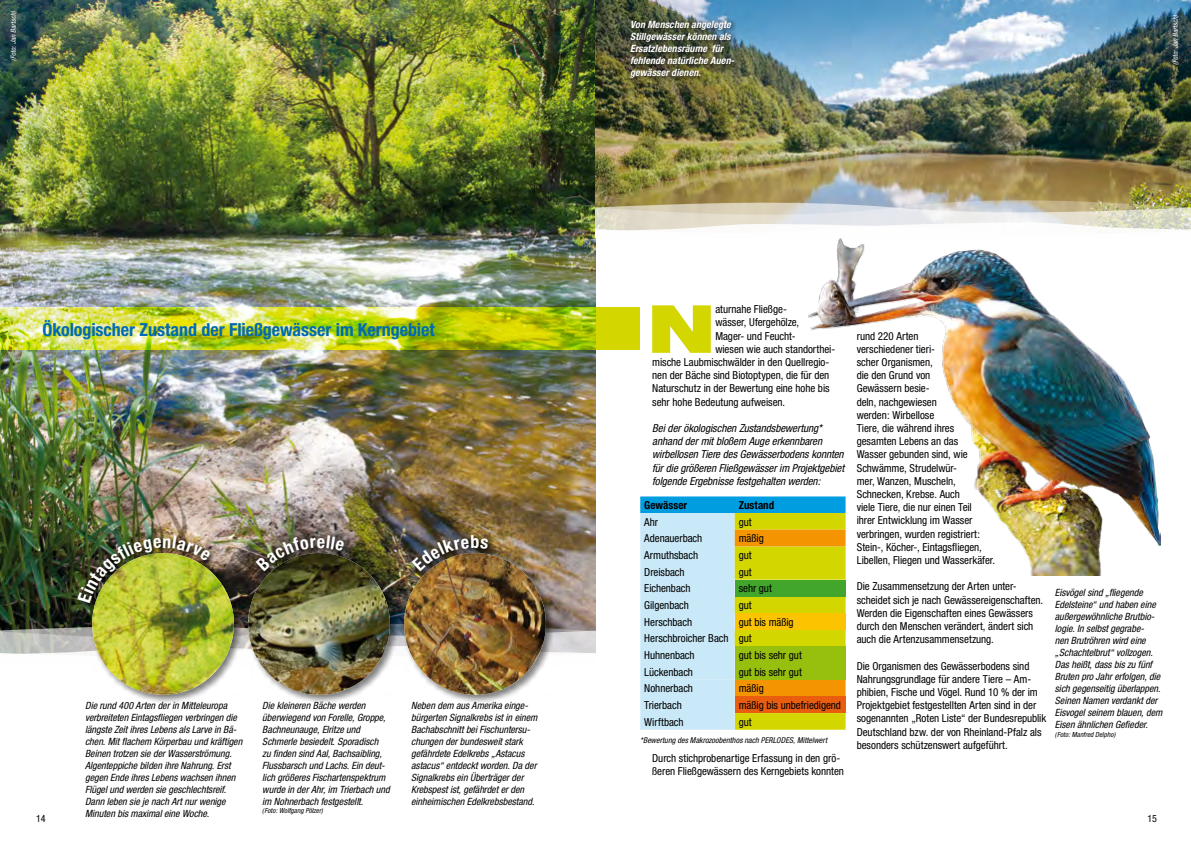
<style>
.page{position:relative;width:1191px;height:842px;background:#fff}
.page>*{position:absolute;margin:0;border:0;box-sizing:border-box;transform-origin:0 0}
.t1{font:900 expanded 66.5px "Helvetica Neue";color:#d4d600}
.t2{font:700 condensed 18px "Helvetica Neue";letter-spacing:-.005em;color:#006ab3}
.t3{font:condensed 11px/13.2px "Helvetica Neue";letter-spacing:-.005em;color:#000}
.t4{font:italic condensed 11px/13.2px "Helvetica Neue";letter-spacing:-.005em;color:#000}
.t5{font:700 condensed 11px "Helvetica Neue";letter-spacing:.005em;color:#000}
.t6{font:italic condensed 10px/12px "Helvetica Neue";color:#000}
.t7{font:italic 700 condensed 10px/12px "Helvetica Neue";letter-spacing:.005em;color:#fff}
.t8{font:condensed 10px "Helvetica Neue";color:#000}
.t9{font:italic condensed 8px "Helvetica Neue";letter-spacing:.005em;color:#000}
.t10{font:italic condensed 7px "Helvetica Neue";letter-spacing:.005em;color:#000}
.t11{font:italic condensed 7px "Helvetica Neue";color:#fff}
</style>
<div class="page">
<img style="left:0;top:0;width:595px;height:624px">
<svg style="left:0;top:624px;width:595px;height:30px;background:#afafac"></svg>
<img style="left:595px;top:0;width:596px;height:200px">
<svg style="left:595px;top:200px;width:596px;height:31px"></svg>
<div style="left:403px;top:552px;width:153px;height:153px;background:#000;opacity:.5"></div>
<img style="left:404px;top:553px;width:142px;height:142px;border-radius:71px">
<div style="left:247px;top:552px;width:153px;height:153px;background:#000;opacity:.5"></div>
<img style="left:248px;top:553px;width:142px;height:142px;border-radius:71px">
<div style="left:91px;top:552px;width:153px;height:153px;background:#000;opacity:.5"></div>
<img style="left:92px;top:553px;width:142px;height:142px;border-radius:71px">
<img style="left:808px;top:239px;width:352px;height:336px">
<svg style="left:408px;top:532px;width:87px;height:45px"></svg>
<svg style="left:252px;top:532px;width:99px;height:45px"></svg>
<img style="left:75px;top:532px;width:141px;height:78px">
<svg style="left:640px;top:496px;width:205px;height:234px;background:#b9d083"></svg>
<div style="left:734px;top:696px;width:111px;height:17px;background:#e95d0f"></div>
<img style="left:0;top:308px;width:640px;height:42px">
<div style="left:627px;top:17px;width:114px;height:68px;background:#000;opacity:.75"></div>
<img style="left:411px;top:535px;width:77px;height:36px">
<img style="left:256px;top:535px;width:89px;height:36px">
<img style="left:78px;top:536px;width:133px;height:67px">
<p class="t11" style="left:9px;top:61px;width:52px;rotate:-90deg">(Foto: Jan Bartsch)</p>
<p class="t11" style="left:1171px;top:65px;width:52px;rotate:-90deg">(Foto: Jan Bartsch)</p>
<p class="t7" style="left:630px;top:18px;width:106px">Von Menschen angelegte<br>Stillgewässer können als<br>Ersatzlebensräume für fehlende natürliche Auen&shy;gewässer dienen.</p>
<h1 class="t1" style="left:647px;top:286px;width:69px">N</h1>
<p class="t3" style="left:715px;top:303px;width:73px">aturnahe Fließge-</p>
<p class="t3" style="left:715px;top:316px;width:85px">wässer, Ufergehölze,</p>
<p class="t3" style="left:715px;top:329px;width:82px">Mager- und Feucht-</p>
<p class="t3" style="left:715px;top:342px;width:121px">wiesen wie auch standorthei-</p>
<p class="t3" style="left:652px;top:355px;width:179px">mische Laubmischwälder in den Quellregio-</p>
<p class="t3" style="left:652px;top:369px;width:179px">nen der Bäche sind Biotoptypen, die für den</p>
<p class="t3" style="left:652px;top:382px;width:179px">Naturschutz in der Bewertung eine hohe bis</p>
<p class="t3" style="left:652px;top:395px;width:134px">sehr hohe Bedeutung aufweisen.</p>
<p class="t4" style="left:652px;top:421px;width:193px">Bei der ökologischen Zustandsbewertung* anhand der mit bloßem Auge erkennbaren wirbellosen Tiere des Gewässerbodens konnten für die größeren Fließgewässer im Projektgebiet folgende Ergebnisse festgehalten werden:</p>
<h2 class="t2" style="left:43px;top:319px;width:394px">Ökologischer Zustand der Fließgewässer im Kerngebiet</h2>
<p class="t3" style="left:856px;top:329px;width:140px">rund 220 Arten<br>verschiedener tieri-<br>scher Organismen,<br>die den Grund von<br>Gewässern besie-<br>deln, nachgewiesen<br>werden: Wirbellose<br>Tiere, die während ihres gesamten Lebens an das<br>Wasser gebunden sind, wie<br>Schwämme, Strudelwür-<br>mer, Wanzen, Muscheln,<br>Schnecken, Krebse. Auch<br>viele Tiere, die nur einen Teil<br>ihrer Entwicklung im Wasser verbringen, wurden registriert:<br>Stein-, Köcher-, Eintagsfliegen,<br>Libellen, Fliegen und Wasserkäfer.</p>
<p class="t3" style="left:856px;top:580px;width:188px">Die Zusammensetzung der Arten unter&shy;scheidet sich je nach Gewässereigenschaften.<br>Werden die Eigenschaften eines Gewässers durch den Menschen verändert, ändert sich auch die Artenzusammensetzung.</p>
<p class="t3" style="left:856px;top:659px;width:191px">Die Organismen des Gewässerbodens sind Nahrungsgrundlage für andere Tiere – Am&shy;phibien, Fische und Vögel. Rund 10 % der im Projektgebiet festgestellten Arten sind in der sogenannten „Roten Liste“ der Bundesrepublik Deutschland bzw. der von Rheinland-Pfalz als besonders schützenswert aufgeführt.</p>
<p class="t5" style="left:644px;top:498px;width:44px">Gewässer</p>
<p class="t5" style="left:738px;top:498px;width:37px">Zustand</p>
<p class="t3" style="left:644px;top:515px;width:15px">Ahr</p>
<p class="t3" style="left:738px;top:515px;width:14px">gut</p>
<p class="t3" style="left:644px;top:532px;width:60px">Adenauerbach</p>
<p class="t3" style="left:738px;top:532px;width:27px">mäßig</p>
<p class="t3" style="left:644px;top:548px;width:55px">Armuthsbach</p>
<p class="t3" style="left:738px;top:548px;width:14px">gut</p>
<p class="t3" style="left:644px;top:565px;width:42px">Dreisbach</p>
<p class="t3" style="left:738px;top:565px;width:14px">gut</p>
<p class="t3" style="left:644px;top:582px;width:48px">Eichenbach</p>
<p class="t3" style="left:738px;top:582px;width:35px">sehr gut</p>
<p class="t3" style="left:644px;top:598px;width:46px">Gilgenbach</p>
<p class="t3" style="left:738px;top:598px;width:14px">gut</p>
<p class="t3" style="left:644px;top:615px;width:49px">Herschbach</p>
<p class="t6" style="left:1054px;top:587px;width:109px">Eisvögel sind „fliegende<br>Edelsteine“ und haben eine außergewöhnliche Brutbio&shy;logie. In selbst gegrabe-<br>nen Brutröhren wird eine „Schachtelbrut“ vollzogen.<br>Das heißt, dass bis zu fünf<br>Bruten pro Jahr erfolgen, die sich gegenseitig überlappen.<br>Seinen Namen verdankt der<br>Eisvogel seinem blauen, dem<br>Eisen ähnlichen Gefieder.</p>
<p class="t10" style="left:1054px;top:730px;width:62px">(Foto: Manfred Delpho)</p>
<p class="t3" style="left:644px;top:613px;width:151px;line-height:16.7px;text-indent:94px">gut bis mäßig<br>Herschbroicher Bach gut<br>Huhnenbach</p>
<p class="t3" style="left:738px;top:648px;width:65px">gut bis sehr gut</p>
<p class="t3" style="left:644px;top:665px;width:50px">Lückenbach</p>
<p class="t3" style="left:738px;top:665px;width:65px">gut bis sehr gut</p>
<p class="t3" style="left:644px;top:682px;width:50px">Nohnerbach</p>
<p class="t3" style="left:738px;top:682px;width:27px">mäßig</p>
<p class="t3" style="left:644px;top:698px;width:39px">Trierbach</p>
<p class="t3" style="left:738px;top:698px;width:104px">mäßig bis unbefriedigend</p>
<p class="t3" style="left:644px;top:715px;width:41px">Wirftbach</p>
<p class="t3" style="left:738px;top:715px;width:14px">gut</p>
<p class="t6" style="left:262px;top:699px;width:129px">Die kleineren Bäche werden überwiegend von Forelle, Groppe,<br>Bachneunauge, Elritze und<br>Schmerle besiedelt. Sporadisch<br>zu finden sind Aal, Bachsaibling,<br>Flussbarsch und Lachs. Ein deut&shy;lich größeres Fischartenspektrum wurde in der Ahr, im Trierbach und im Nohnerbach festgestellt.</p>
<p class="t10" style="left:262px;top:806px;width:62px">(Foto: Wolfgang Pölzer)</p>
<p class="t6" style="left:85px;top:699px;width:159px">Die rund 400 Arten der in Mitteleuropa verbreiteten Eintagsfliegen verbringen die längste Zeit ihres Lebens als Larve in Bä&shy;chen. Mit flachem Körperbau und kräftigen Beinen trotzen sie der Wasserströmung.<br>Algenteppiche bilden ihre Nahrung. Erst gegen Ende ihres Lebens wachsen ihnen Flügel und werden sie geschlechtsreif.<br>Dann leben sie je nach Art nur wenige Minuten bis maximal eine Woche.</p>
<p class="t6" style="left:411px;top:699px;width:128px">Neben dem aus Amerika einge&shy;bürgerten Signalkrebs ist in einem<br>Bachabschnitt bei Fischuntersu&shy;chungen der bundesweit stark gefährdete Edelkrebs „Astacus astacus“ entdeckt worden. Da der<br>Signalkrebs ein Überträger der<br>Krebspest ist, gefährdet er den einheimischen Edelkrebsbestand.</p>
<p class="t9" style="left:640px;top:735px;width:188px">*Bewertung des Makrozoobenthos nach PERLODES, Mittelwert</p>
<p class="t3" style="left:652px;top:751px;width:193px">Durch stichprobenartige Erfassung in den grö&shy;ßeren Fließgewässern des Kerngebiets konnten</p>
<p class="t8" style="left:36px;top:813px;width:11px">14</p>
<p class="t8" style="left:1147px;top:813px;width:11px">15</p>
</div>
